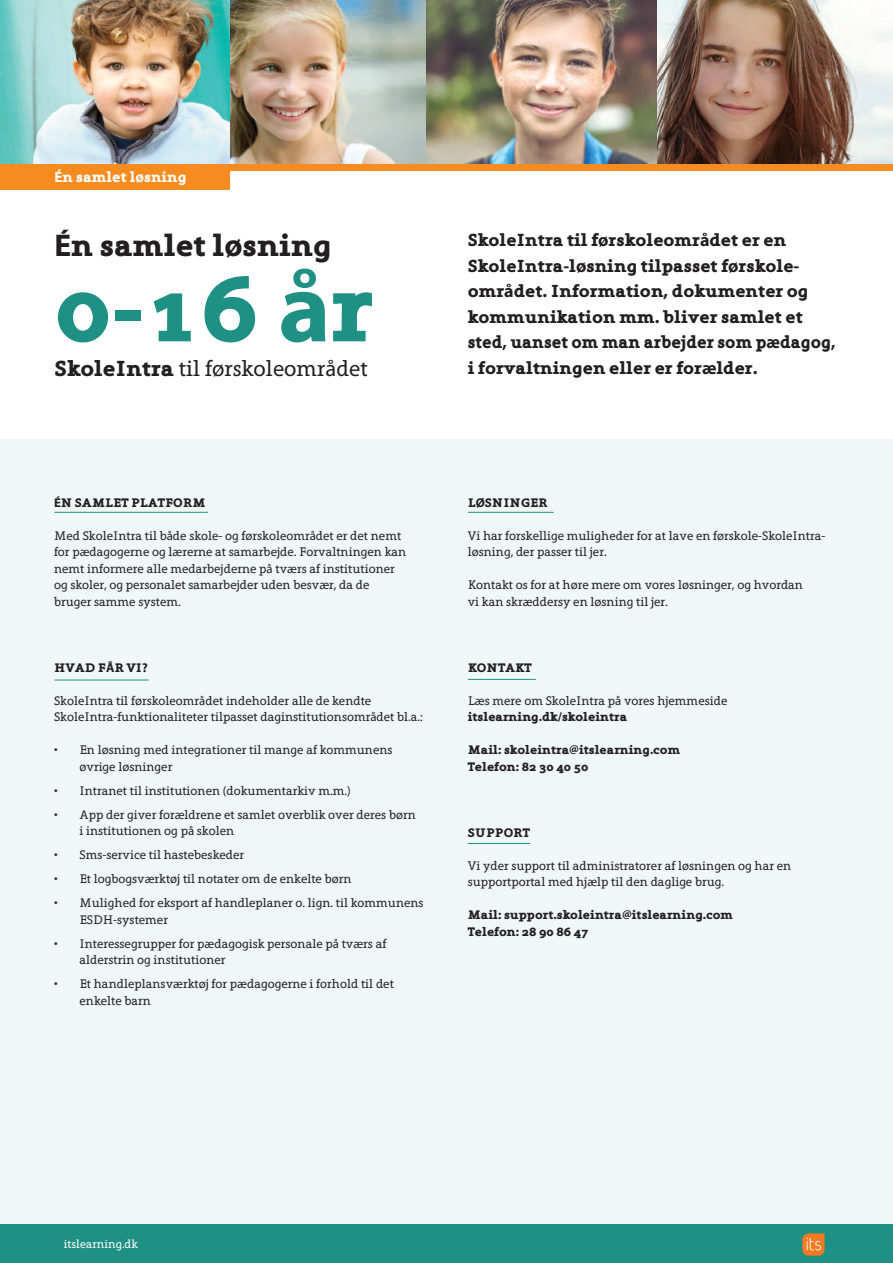
<style>
.page{position:relative;width:893px;height:1263px;background:#fff}
.page>*{position:absolute;margin:0;border:0;box-sizing:border-box;transform-origin:0 0}
.t1{font:700 99px "Grandesign Neue Serif";color:#1f9184}
.t2{font:700 31.5px "Grandesign Neue Serif";color:#231f20}
.t3{font:22.5px "Grandesign Neue Serif";color:#231f20}
.t4{font:700 18px/25.5px "Grandesign Neue Serif";color:#231f20}
.t5{font:700 15px "Grandesign Neue Serif";color:#fff}
.t6{font:12.75px/16.5px "Grandesign Neue Serif";color:#231f20}
.t7{font:700 12.75px/16.5px "Grandesign Neue Serif";color:#231f20}
.t8{font:12px "Grandesign Neue Serif";color:#fff}
.s1{font-weight:700}
</style>
<div class="page">
<div style="left:0;top:439px;width:893px;height:787px;background:#eff8f7"></div>
<div style="left:0;top:1224px;width:893px;height:39px;background:#1f9184"></div>
<svg style="left:802px;top:1233px;width:22px;height:23px"></svg>
<img style="left:425px;top:0;width:468px;height:165px">
<img style="left:0;top:0;width:425px;height:165px">
<hr style="left:54px;top:512px;width:154px;height:1px;background:#1f9184">
<hr style="left:54px;top:680px;width:95px;height:1px;background:#1f9184">
<hr style="left:468px;top:512px;width:86px;height:1px;background:#1f9184">
<hr style="left:468px;top:679px;width:68px;height:1px;background:#1f9184">
<div style="left:0;top:165px;width:893px;height:6px;background:#f68b1f"></div>
<div style="left:0;top:165px;width:230px;height:24px;background:#f68b1f"></div>
<hr style="left:468px;top:843px;width:62px;height:1px;background:#1f9184">
<p class="t5" style="left:55px;top:168px;width:133px">Én samlet løsning</p>
<h2 class="t2" style="left:54px;top:227px;width:279px">Én samlet løsning</h2>
<h1 class="t1" style="left:54px;top:252px;width:320px">0-16 år</h1>
<h3 class="t3" style="left:54px;top:355px;width:315px"><span class="s1">SkoleIntra</span> til førskoleområdet</h3>
<h3 class="t4" style="left:468px;top:227px;width:369px">SkoleIntra til førskoleområdet er en SkoleIntra-løsning tilpasset førskole&shy;området. Information, dokumenter og kommunikation mm. bliver samlet et sted, uanset om man arbejder som pædagog, i forvaltningen eller er forælder.</h3>
<p class="t7" style="left:54px;top:494px;width:153px">Én samlet platform</p>
<p class="t6" style="left:54px;top:527px;width:354px">Med SkoleIntra til både skole- og førskoleområdet er det nemt for pædagogerne og lærerne at samarbejde. Forvaltningen kan nemt informere alle medarbejderne på tværs af institutioner og skoler, og personalet samarbejder uden besvær, da de bruger samme system.</p>
<p class="t7" style="left:54px;top:659px;width:95px">Hvad får vi?</p>
<p class="t6" style="left:54px;top:692px;width:370px">SkoleIntra til førskoleområdet indeholder alle de kendte<br>SkoleIntra-funktionaliteter tilpasset daginstitutionsområdet bl.a.:</p>
<p class="t6" style="left:80px;top:742px;width:315px;text-indent:-26px">• En løsning med integrationer til mange af kommunens øvrige løsninger</p>
<p class="t6" style="left:54px;top:782px;width:298px">• Intranet til institutionen (dokumentarkiv m.m.)</p>
<p class="t6" style="left:80px;top:806px;width:338px;text-indent:-26px">• App der giver forældrene et samlet overblik over deres børn i institutionen og på skolen</p>
<p class="t6" style="left:54px;top:847px;width:192px">• Sms-service til hastebeskeder</p>
<p class="t6" style="left:54px;top:871px;width:299px">• Et logbogsværktøj til notater om de enkelte børn</p>
<p class="t6" style="left:80px;top:895px;width:346px;text-indent:-26px">• Mulighed for eksport af handleplaner o. lign. til kommunens<br>ESDH-systemer</p>
<p class="t6" style="left:80px;top:935px;width:308px;text-indent:-26px">• Interessegrupper for pædagogisk personale på tværs af alderstrin og institutioner</p>
<p class="t6" style="left:80px;top:976px;width:316px;text-indent:-26px">• Et handleplansværktøj for pædagogerne i forhold til det enkelte barn</p>
<p class="t7" style="left:468px;top:494px;width:82px">Løsninger</p>
<p class="t6" style="left:468px;top:527px;width:359px">Vi har forskellige muligheder for at lave en førskole-SkoleIntra&shy;løsning, der passer til jer.</p>
<p class="t6" style="left:468px;top:577px;width:337px">Kontakt os for at høre mere om vores løsninger, og hvordan vi kan skræddersy en løsning til jer.</p>
<p class="t7" style="left:468px;top:659px;width:65px">Kontakt</p>
<p class="t6" style="left:468px;top:692px;width:261px">Læs mere om SkoleIntra på vores hjemmeside</p>
<p class="t7" style="left:468px;top:709px;width:161px">itslearning.dk/skoleintra</p>
<p class="t7" style="left:468px;top:742px;width:214px">Mail: skoleintra@itslearning.com<br>Telefon: 82 30 40 50</p>
<p class="t7" style="left:468px;top:824px;width:64px">support</p>
<p class="t6" style="left:468px;top:857px;width:325px">Vi yder support til administratorer af løsningen og har en supportportal med hjælp til den daglige brug.</p>
<p class="t7" style="left:468px;top:907px;width:267px">Mail: support.skoleintra@itslearning.com<br>Telefon: 28 90 86 47</p>
<p class="t8" style="left:64px;top:1237px;width:75px">itslearning.dk</p>
</div>
